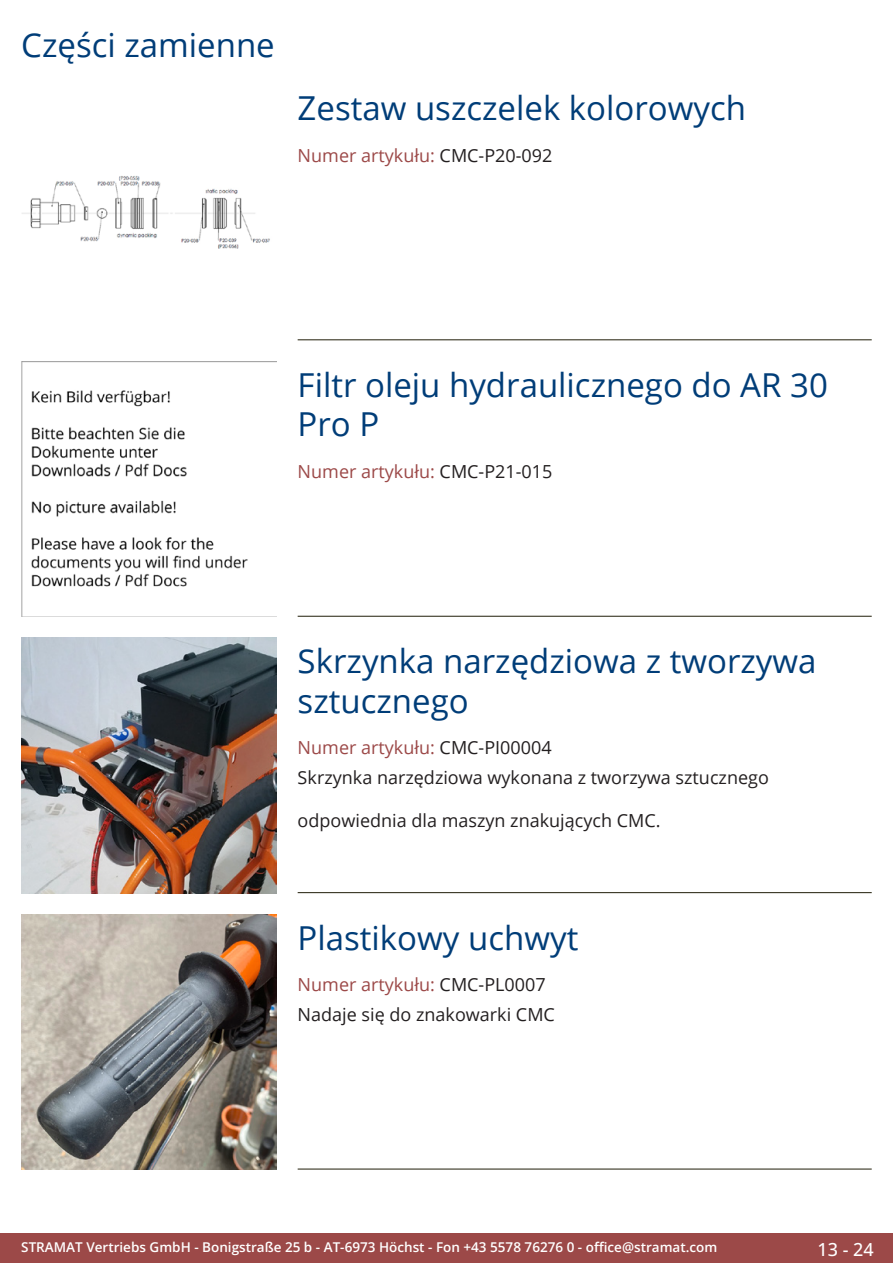
<style>
.page{position:relative;width:893px;height:1263px;background:#fff}
.page>*{position:absolute;margin:0;border:0;box-sizing:border-box;transform-origin:0 0}
.Produkttitel{font:33px/39.6px "Open Sans";color:#003d78}
.RastTitel{font:33px "Open Sans";color:#003d78}
.Beschreibung_Text{font:18px "Open Sans";color:#231f20}
.TechDaten_Überschrif{font:18px "Open Sans";color:#9c4948}
.t1{font:500 18px "Open Sans";color:#fff}
.t2{font:600 13.5px "Open Sans";color:#fff}
.s1{color:#231f20}
</style>
<div class="page">
<div style="left:0;top:1233px;width:893px;height:30px;background:#9c4948"></div>
<hr style="left:298px;top:340px;width:574px;height:1px;background:#201d08">
<hr style="left:298px;top:616px;width:574px;height:1px;background:#201d08">
<hr style="left:298px;top:892px;width:574px;height:1px;background:#201d08">
<hr style="left:298px;top:1169px;width:574px;height:1px;background:#201d08">
<img style="left:22px;top:176px;width:248px;height:73px">
<img style="left:21px;top:361px;width:255px;height:256px">
<img style="left:21px;top:638px;width:255px;height:255px">
<img style="left:21px;top:914px;width:255px;height:255px">
<p class="RastTitel" style="left:21px;top:22px;width:255px">Części zamienne</p>
<p class="Produkttitel" style="left:298px;top:88px;width:450px">Zestaw uszczelek kolorowych</p>
<p class="TechDaten_Überschrif" style="left:298px;top:143px;width:256px">Numer artykułu: <span class="s1">CMC-P20-092</span></p>
<p class="Produkttitel" style="left:298px;top:364px;width:532px">Filtr oleju hydraulicznego do AR 30<br>Pro P</p>
<p class="TechDaten_Überschrif" style="left:298px;top:459px;width:256px">Numer artykułu: <span class="s1">CMC-P21-015</span></p>
<p class="Produkttitel" style="left:298px;top:640px;width:520px">Skrzynka narzędziowa z tworzywa sztucznego</p>
<p class="TechDaten_Überschrif" style="left:298px;top:735px;width:256px">Numer artykułu: <span class="s1">CMC-PI00004</span></p>
<p class="Beschreibung_Text" style="left:298px;top:765px;width:473px">Skrzynka narzędziowa wykonana z tworzywa sztucznego</p>
<p class="Beschreibung_Text" style="left:298px;top:808px;width:364px">odpowiednia dla maszyn znakujących CMC.</p>
<p class="Produkttitel" style="left:298px;top:917px;width:282px">Plastikowy uchwyt</p>
<p class="TechDaten_Überschrif" style="left:298px;top:972px;width:250px">Numer artykułu: <span class="s1">CMC-PL0007</span></p>
<p class="Beschreibung_Text" style="left:298px;top:1002px;width:259px">Nadaje się do znakowarki CMC</p>
<p class="t2" style="left:21px;top:1238px;width:698px">STRAMAT Vertriebs GmbH - Bonigstraße 25 b - AT-6973 Höchst - Fon +43 5578 76276 0 - office@stramat.com</p>
<p class="t1" style="left:817px;top:1237px;width:58px">13 - 24</p>
</div>
